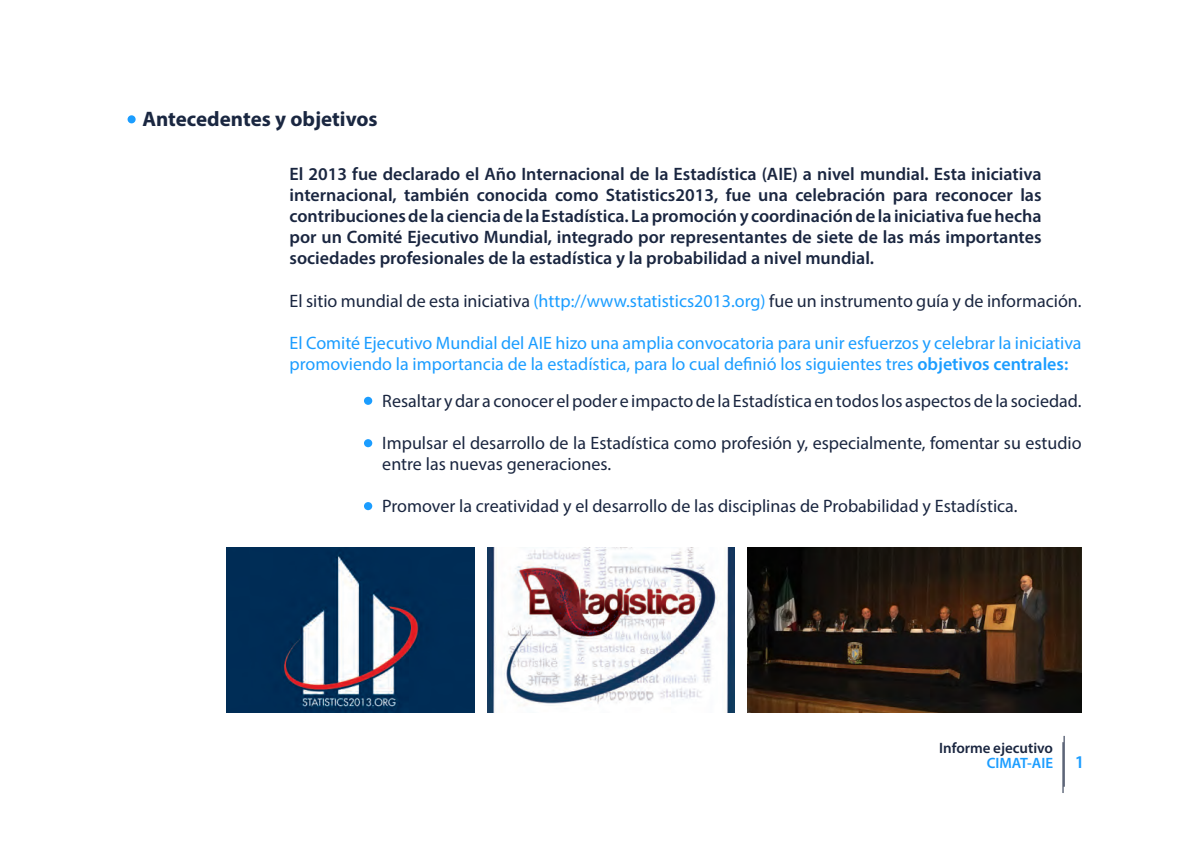
<style>
.page{position:relative;width:1188px;height:851px;background:#fff}
.page>*{position:absolute;margin:0;border:0;box-sizing:border-box;transform-origin:0 0}
.t1{font:700 21px "Myriad Pro";color:#1a2741}
.t2{font:600 18px/21px "Myriad Pro";color:#1a2640;text-align:justify}
.t3{font:18px/21px "Myriad Pro";color:#1a2640}
.t4{font:18px/21px "Myriad Pro";color:#1b9dff}
.t5{font:600 18px "Myriad Pro";color:#1b9dff}
.t6{font:600 15px "Myriad Pro";color:#1a2640}
.t7{font:600 15px "Myriad Pro";color:#1b9dff}
.s1{color:#1b9dff}
.s2{font-weight:600}
</style>
<div class="page">
<div style="left:128px;top:115px;width:8px;height:8px;background:#1b9dff;border-radius:50%"></div>
<div style="left:364px;top:396px;width:8px;height:9px;background:#1b9dff;border-radius:50%"></div>
<div style="left:364px;top:439px;width:8px;height:8px;background:#1b9dff;border-radius:50%"></div>
<div style="left:364px;top:502px;width:8px;height:8px;background:#1b9dff;border-radius:50%"></div>
<hr style="left:1063px;top:742px;width:1px;height:50px;background:#1a2640">
<hr style="left:1064px;top:735px;width:1px;height:51px;background:#1a2640">
<img style="left:226px;top:547px;width:248px;height:165px">
<img style="left:487px;top:547px;width:248px;height:165px">
<img style="left:748px;top:547px;width:334px;height:165px">
<p class="t1" style="left:142px;top:106px;width:237px">Antecedentes y objetivos</p>
<p class="t2" style="left:290px;top:163px;width:754px">El 2013 fue declarado el Año Internacional de la Estadística (AIE) a nivel mundial. Esta iniciativa internacional, también conocida como Statistics2013, fue una celebración para reconocer las contribuciones de la ciencia de la Estadística. La promoción y coordinación de la iniciativa fue hecha por un Comité Ejecutivo Mundial, integrado por representantes de siete de las más importantes sociedades profesionales de la estadística y la probabilidad a nivel mundial.</p>
<p class="t3" style="left:290px;top:290px;width:794px">El sitio mundial de esta iniciativa <span class="s1">(http://www.statistics2013.org)</span> fue un instrumento guía y de información.</p>
<p class="t4" style="left:290px;top:332px;width:794px">El Comité Ejecutivo Mundial del AIE hizo una amplia convocatoria para unir esfuerzos y celebrar la iniciativa promoviendo la importancia de la estadística, para lo cual definió los siguientes tres <span class="s2">objetivos centrales:</span></p>
<p class="t3" style="left:382px;top:390px;width:701px">Resaltar y dar a conocer el poder e impacto de la Estadística en todos los aspectos de la sociedad.</p>
<p class="t3" style="left:382px;top:432px;width:701px">Impulsar el desarrollo de la Estadística como profesión y, especialmente, fomentar su estudio entre las nuevas generaciones.</p>
<p class="t3" style="left:382px;top:495px;width:637px">Promover la creatividad y el desarrollo de las disciplinas de Probabilidad y Estadística.</p>
<p class="t6" style="left:939px;top:738px;width:115px">Informe ejecutivo</p>
<p class="t7" style="left:987px;top:753px;width:68px">CIMAT-AIE</p>
<p class="t5" style="left:1075px;top:750px;width:11px">1</p>
</div>
